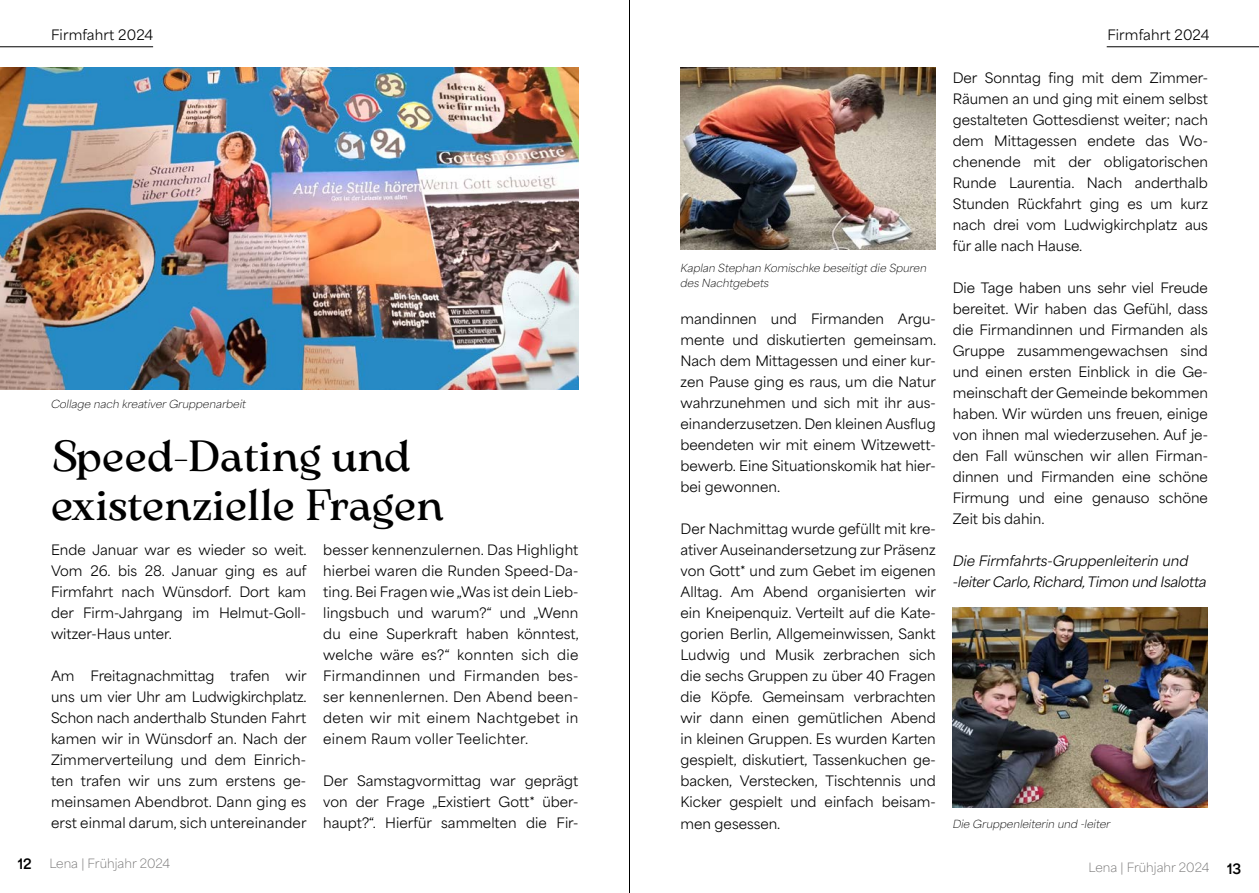
<style>
.page{position:relative;width:1259px;height:893px;background:#fff}
.page>*{position:absolute;margin:0;border:0;box-sizing:border-box;transform-origin:0 0}
.t1{font:43.5px/49.5px "Arsenica Variable";color:#000}
.t2{font:13.5px/21px "Area Normal";color:#000;text-align:justify}
.t3{font:italic 13.5px/21px "Area Normal";letter-spacing:-.02em;color:#000}
.t4{font:700 13.5px "Area Normal";color:#000}
.t5{font:100 12px "Area Normal";color:#706f6f}
.t6{font:italic 100 10.5px/15px "Area Normal";color:#000}
</style>
<div class="page">
<hr style="left:0;top:47px;width:153px;height:1px;background:#000">
<hr style="left:1106px;top:47px;width:153px;height:1px;background:#000">
<hr style="left:629px;top:0;width:1px;height:893px;background:#000">
<img style="left:0;top:67px;width:578px;height:322px">
<img style="left:952px;top:608px;width:256px;height:199px">
<img style="left:680px;top:68px;width:255px;height:181px">
<p class="t2" style="left:51px;top:22px;width:104px">Firmfahrt 2024</p>
<p class="t2" style="left:1107px;top:22px;width:104px">Firmfahrt 2024</p>
<p class="t6" style="left:51px;top:395px;width:196px">Collage nach kreativer Gruppenarbeit</p>
<h1 class="t1" style="left:51px;top:427px;width:394px">Speed-Dating und existenzielle Fragen</h1>
<p class="t2" style="left:51px;top:538px;width:257px">Ende Januar war es wieder so weit.<br>Vom 26. bis 28. Januar ging es auf Firmfahrt nach Wünsdorf. Dort kam der Firm-Jahrgang im Helmut-Goll&shy;witzer-Haus unter.</p>
<p class="t2" style="left:51px;top:664px;width:257px">Am Freitagnachmittag trafen wir uns um vier Uhr am Ludwigkirchplatz.<br>Schon nach anderthalb Stunden Fahrt kamen wir in Wünsdorf an. Nach der Zimmerverteilung und dem Einrich&shy;ten trafen wir uns zum erstens ge&shy;meinsamen Abendbrot. Dann ging es erst einmal darum, sich untereinander</p>
<p class="t2" style="left:323px;top:538px;width:257px">besser kennenzulernen. Das Highlight hierbei waren die Runden Speed-Da&shy;ting. Bei Fragen wie „Was ist dein Lieb&shy;lingsbuch und warum?“ und „Wenn du eine Superkraft haben könntest, welche wäre es?“ konnten sich die Firmandinnen und Firmanden bes&shy;ser kennenlernen. Den Abend been&shy;deten wir mit einem Nachtgebet in einem Raum voller Teelichter.</p>
<p class="t2" style="left:323px;top:769px;width:257px">Der Samstagvormittag war geprägt von der Frage „Existiert Gott* über&shy;haupt?“. Hierfür sammelten die Fir-</p>
<p class="t6" style="left:680px;top:259px;width:248px">Kaplan Stephan Komischke beseitigt die Spuren des Nachtgebets</p>
<p class="t2" style="left:680px;top:307px;width:257px">mandinnen und Firmanden Argu&shy;mente und diskutierten gemeinsam.<br>Nach dem Mittagessen und einer kur&shy;zen Pause ging es raus, um die Natur wahrzunehmen und sich mit ihr aus&shy;einanderzusetzen. Den kleinen Ausflug beendeten wir mit einem Witzewett&shy;bewerb. Eine Situationskomik hat hier&shy;bei gewonnen.</p>
<p class="t2" style="left:680px;top:517px;width:257px">Der Nachmittag wurde gefüllt mit kre&shy;ativer Auseinandersetzung zur Präsenz von Gott* und zum Gebet im eigenen Alltag. Am Abend organisierten wir ein Kneipenquiz. Verteilt auf die Kate&shy;gorien Berlin, Allgemeinwissen, Sankt Ludwig und Musik zerbrachen sich die sechs Gruppen zu über 40 Fragen die Köpfe. Gemeinsam verbrachten wir dann einen gemütlichen Abend in kleinen Gruppen. Es wurden Karten gespielt, diskutiert, Tassenkuchen ge&shy;backen, Verstecken, Tischtennis und Kicker gespielt und einfach beisam&shy;men gesessen.</p>
<p class="t2" style="left:952px;top:66px;width:257px">Der Sonntag fing mit dem Zimmer-Räumen an und ging mit einem selbst gestalteten Gottesdienst weiter; nach dem Mittagessen endete das Wo&shy;chenende mit der obligatorischen Runde Laurentia. Nach anderthalb Stunden Rückfahrt ging es um kurz nach drei vom Ludwigkirchplatz aus für alle nach Hause.</p>
<p class="t2" style="left:952px;top:276px;width:257px">Die Tage haben uns sehr viel Freude bereitet. Wir haben das Gefühl, dass die Firmandinnen und Firmanden als Gruppe zusammengewachsen sind und einen ersten Einblick in die Ge&shy;meinschaft der Gemeinde bekommen haben. Wir würden uns freuen, einige von ihnen mal wiederzusehen. Auf je&shy;den Fall wünschen wir allen Firman&shy;dinnen und Firmanden eine schöne Firmung und eine genauso schöne Zeit bis dahin.</p>
<p class="t3" style="left:952px;top:549px;width:255px">Die Firmfahrts-Gruppenleiterin und -leiter Carlo, Richard, Timon und Isalotta</p>
<p class="t6" style="left:952px;top:815px;width:159px">Die Gruppenleiterin und -leiter</p>
<p class="t4" style="left:18px;top:852px;width:16px">12</p>
<p class="t5" style="left:50px;top:853px;width:122px">Lena | Frühjahr 2024</p>
<p class="t5" style="left:1088px;top:857px;width:122px">Lena | Frühjahr 2024</p>
<p class="t4" style="left:1227px;top:856px;width:16px">13</p>
</div>
